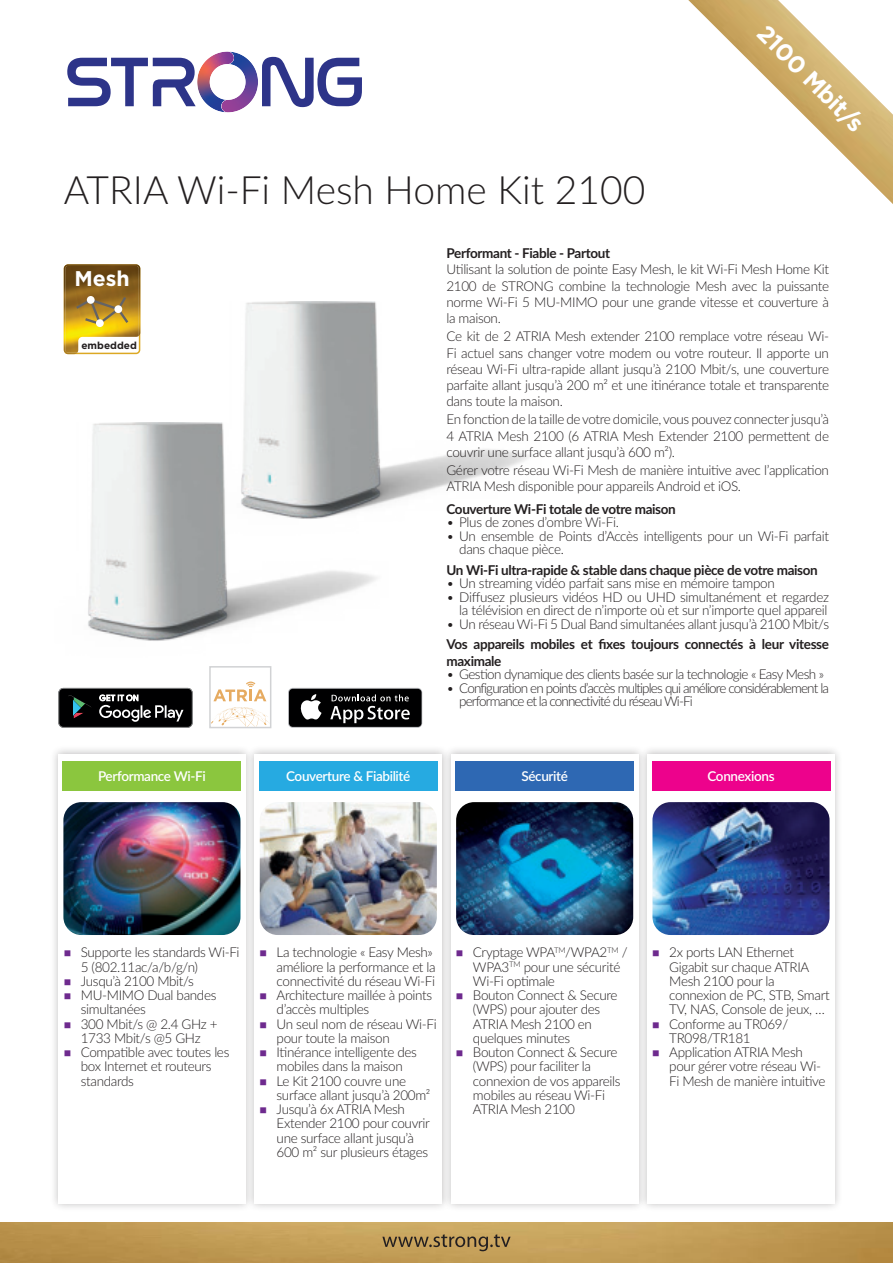
<style>
.page{position:relative;width:893px;height:1263px;background:#fff}
.page>*{position:absolute;margin:0;border:0;box-sizing:border-box;transform-origin:0 0}
.t1{font:300 39px "Lato";color:#231f20}
.t2{font:700 24px "Gotham";color:#fff}
.t3{font:700 21.3px "Gotham";color:#fff}
.t4{font:300 13.5px/14.2px "Lato";letter-spacing:-.025em;color:#231f20}
.t5{font:700 13.5px/16.2px "Lato";letter-spacing:-.025em;color:#231f20}
.t6{font:300 13.5px/13.5px "Lato";letter-spacing:-.065em;color:#231f20}
.t7{font:300 13.5px "Lato";letter-spacing:-.045em;color:#231f20}
.t8{font:600 13.5px "Lato";letter-spacing:-.025em;color:#fff}
.t9{font:700 10.05px "Gotham";color:#231f20}
.s1{color:#6e2a8e}
</style>
<div class="page">
<svg style="left:262px;top:57px;width:100px;height:50px"></svg>
<svg style="left:67px;top:52px;width:178px;height:60px"></svg>
<img style="left:688px;top:0;width:205px;height:204px">
<img style="left:0;top:1222px;width:893px;height:41px">
<svg style="left:382px;top:1234px;width:129px;height:17px;background:#a2854f"></svg>
<img style="left:207px;top:301px;width:323px;height:200px">
<div style="left:246px;top:745px;width:204px;height:467px;background:#231f20;opacity:.3"></div>
<div style="left:255px;top:754px;width:187px;height:449px;background:#fff"></div>
<svg style="left:64px;top:264px;width:76px;height:90px;background:#b08f3d"></svg>
<div style="left:87px;top:296px;width:8px;height:8px;background:#fff;border-radius:50%"></div>
<div style="left:96px;top:319px;width:8px;height:8px;background:#fff;border-radius:50%"></div>
<div style="left:114px;top:305px;width:8px;height:8px;background:#fff;border-radius:50%"></div>
<div style="left:50px;top:745px;width:204px;height:467px;background:#231f20;opacity:.3"></div>
<div style="left:58px;top:754px;width:187px;height:449px;background:#fff"></div>
<div style="left:443px;top:745px;width:204px;height:467px;background:#231f20;opacity:.3"></div>
<div style="left:451px;top:754px;width:187px;height:449px;background:#fff"></div>
<div style="left:639px;top:745px;width:204px;height:467px;background:#231f20;opacity:.3"></div>
<div style="left:647px;top:754px;width:188px;height:449px;background:#fff"></div>
<img style="left:63px;top:802px;width:177px;height:133px">
<img style="left:456px;top:802px;width:177px;height:133px">
<img style="left:260px;top:802px;width:177px;height:133px">
<img style="left:652px;top:802px;width:178px;height:133px">
<img style="left:88px;top:423px;width:301px;height:218px">
<svg style="left:288px;top:688px;width:134px;height:40px"></svg>
<div style="left:289px;top:689px;width:133px;height:38px;background:#000001;border-radius:4px"></div>
<svg style="left:300px;top:694px;width:21px;height:26px"></svg>
<svg style="left:330px;top:694px;width:80px;height:29px"></svg>
<svg style="left:58px;top:688px;width:135px;height:40px;background:#262829"></svg>
<svg style="left:212px;top:707px;width:56px;height:18px"></svg>
<svg style="left:213px;top:681px;width:53px;height:20px"></svg>
<div style="left:209px;top:666px;width:62px;height:62px;border:2px solid #d1d2d4"></div>
<div style="left:63px;top:761px;width:178px;height:30px;background:#8bc63e"></div>
<div style="left:259px;top:761px;width:179px;height:30px;background:#26aae1"></div>
<div style="left:455px;top:761px;width:179px;height:30px;background:#2e68b3"></div>
<div style="left:652px;top:761px;width:178px;height:30px;background:#ed028c"></div>
<h1 class="t1" style="left:64px;top:167px;width:583px">ATRIA Wi-Fi Mesh Home Kit 2100</h1>
<h2 class="t2" style="left:769px;top:21px;width:141px;rotate:45deg">2100 Mbit/s</h2>
<h3 class="t3" style="left:74px;top:269px;width:57px">Mesh</h3>
<p class="t9" style="left:81px;top:341px;width:57px">embedded</p>
<p class="t5" style="left:446px;top:246px;width:165px">Performant - Fiable - Partout</p>
<p class="t4" style="left:446px;top:261px;width:384px;line-height:16.2px;text-align:justify">Utilisant la solution de pointe Easy Mesh, le kit Wi-Fi Mesh Home Kit 2100 de STRONG combine la technologie Mesh avec la puissante norme Wi-Fi 5 MU-MIMO pour une grande vitesse et couverture à la maison.</p>
<p class="t4" style="left:446px;top:328px;width:384px;line-height:16.2px;text-align:justify">Ce kit de 2 ATRIA Mesh extender 2100 remplace votre réseau Wi-Fi actuel sans changer votre modem ou votre routeur. Il apporte un réseau Wi-Fi ultra-rapide allant jusqu’à 2100 Mbit/s, une couverture parfaite allant jusqu’à 200 m² et une itinérance totale et transparente dans toute la maison.</p>
<p class="t4" style="left:446px;top:411px;width:384px;line-height:16.2px;text-align:justify">En fonction de la taille de votre domicile, vous pouvez connecter jusqu’à 4 ATRIA Mesh 2100 (6 ATRIA Mesh Extender 2100 permettent de couvrir une surface allant jusqu’à 600 m²).</p>
<p class="t4" style="left:446px;top:462px;width:384px;line-height:16.2px">Gérer votre réseau Wi-Fi Mesh de manière intuitive avec l’application<br>ATRIA Mesh disponible pour appareils Android et iOS.</p>
<p class="t5" style="left:446px;top:502px;width:231px">Couverture Wi-Fi totale de votre maison</p>
<p class="t4" style="left:446px;top:516px;width:174px">• Plus de zones d’ombre Wi-Fi.</p>
<p class="t4" style="left:459px;top:530px;width:371px;line-height:13.5px;text-indent:-13px">• Un ensemble de Points d’Accès intelligents pour un Wi-Fi parfait dans chaque pièce.</p>
<p class="t5" style="left:446px;top:563px;width:373px">Un Wi-Fi ultra-rapide &amp; stable dans chaque pièce de votre maison</p>
<p class="t4" style="left:446px;top:577px;width:330px">• Un streaming vidéo parfait sans mise en mémoire tampon</p>
<p class="t4" style="left:446px;top:590px;width:384px;line-height:13.5px;text-align:right">• Diffusez plusieurs vidéos HD ou UHD simultanément et regardez la télévision en direct de n’importe où et sur n’importe quel appareil</p>
<p class="t4" style="left:446px;top:617px;width:384px">• Un réseau Wi-Fi 5 Dual Band simultanées allant jusqu’à 2100 Mbit/s</p>
<p class="t5" style="left:446px;top:636px;width:384px">Vos appareils mobiles et fixes toujours connectés à leur vitesse maximale</p>
<p class="t7" style="left:446px;top:666px;width:379px">• Gestion dynamique des clients basée sur la technologie « Easy Mesh »</p>
<p class="t6" style="left:459px;top:681px;width:371px;text-indent:-13px">• Configuration en points d’accès multiples qui améliore considérablement la performance et la connectivité du réseau Wi-Fi</p>
<p class="t8" style="left:98px;top:769px;width:109px">Performance Wi-Fi</p>
<p class="t8" style="left:286px;top:769px;width:126px">Couverture &amp; Fiabilité</p>
<p class="t8" style="left:521px;top:769px;width:48px">Sécurité</p>
<p class="t8" style="left:707px;top:769px;width:69px">Connexions</p>
<p class="t4" style="left:81px;top:945px;width:160px;text-indent:-17px"><span class="s1">■</span> Supporte les standards Wi-Fi<br>5 (802.11ac/a/b/g/n)</p>
<p class="t4" style="left:64px;top:973px;width:132px"><span class="s1">■</span> Jusqu’à 2100 Mbit/s</p>
<p class="t4" style="left:81px;top:987px;width:137px;text-indent:-17px"><span class="s1">■</span> MU-MIMO Dual bandes simultanées</p>
<p class="t4" style="left:64px;top:1016px;width:155px;text-align:center"><span class="s1">■</span> 300 Mbit/s @ 2.4 GHz +<br>1733 Mbit/s @5 GHz</p>
<p class="t4" style="left:81px;top:1044px;width:150px;text-indent:-17px"><span class="s1">■</span> Compatible avec toutes les box Internet et routeurs standards</p>
<p class="t4" style="left:277px;top:945px;width:161px;text-indent:-17px"><span class="s1">■</span> La technologie « Easy Mesh» améliore la performance et la connectivité du réseau Wi-Fi</p>
<p class="t4" style="left:277px;top:987px;width:157px;text-indent:-17px"><span class="s1">■</span> Architecture maillée à points d’accès multiples</p>
<p class="t4" style="left:277px;top:1016px;width:162px;text-indent:-17px"><span class="s1">■</span> Un seul nom de réseau Wi-Fi pour toute la maison</p>
<p class="t4" style="left:260px;top:1044px;width:159px;text-align:center"><span class="s1">■</span> Itinérance intelligente des mobiles dans la maison</p>
<p class="t4" style="left:277px;top:1073px;width:155px;text-indent:-17px"><span class="s1">■</span> Le Kit 2100 couvre une surface allant jusqu’à 200m²</p>
<p class="t4" style="left:277px;top:1101px;width:155px;text-indent:-17px"><span class="s1">■</span> Jusqu’à 6x ATRIA Mesh<br>Extender 2100 pour couvrir une surface allant jusqu’à<br>600 m² sur plusieurs étages</p>
<p class="t4" style="left:473px;top:945px;width:156px;text-indent:-17px"><span class="s1">■</span> Cryptage WPA<sup>TM</sup>/WPA2<sup>TM</sup> /<br>WPA3<sup>TM</sup> pour une sécurité<br>Wi-Fi optimale</p>
<p class="t4" style="left:473px;top:987px;width:146px;text-indent:-17px"><span class="s1">■</span> Bouton Connect &amp; Secure (WPS) pour ajouter des<br>ATRIA Mesh 2100 en quelques minutes</p>
<p class="t4" style="left:473px;top:1044px;width:149px;text-indent:-17px"><span class="s1">■</span> Bouton Connect &amp; Secure (WPS) pour faciliter la connexion de vos appareils mobiles au réseau Wi-Fi<br>ATRIA Mesh 2100</p>
<p class="t4" style="left:669px;top:945px;width:162px;text-indent:-17px"><span class="s1">■</span> 2x ports LAN Ethernet<br>Gigabit sur chaque ATRIA<br>Mesh 2100 pour la connexion de PC, STB, Smart<br>TV, NAS, Console de jeux, …</p>
<p class="t4" style="left:669px;top:1016px;width:120px;text-indent:-17px"><span class="s1">■</span> Conforme au TR069/<br>TR098/TR181</p>
<p class="t4" style="left:669px;top:1044px;width:158px;text-indent:-17px"><span class="s1">■</span> Application ATRIA Mesh pour gérer votre réseau Wi-<br>Fi Mesh de manière intuitive</p>
</div>
